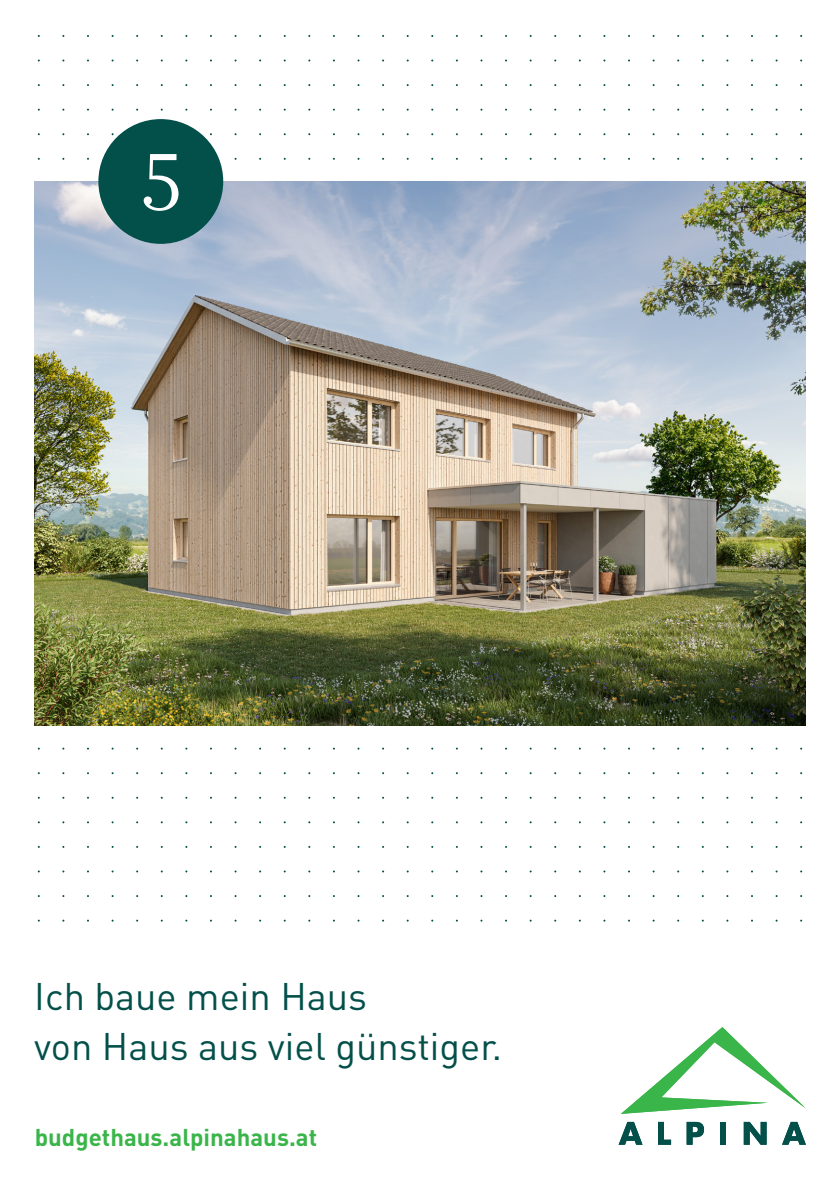
<style>
.page{position:relative;width:840px;height:1191px;background:#fff}
.page>*{position:absolute;margin:0;border:0;box-sizing:border-box;transform-origin:0 0}
.t1{font:80px "Glosa";color:#fff}
.t2{font:38px/50px "DIN Pro";color:#034f49}
.t3{font:700 24px "DIN Pro";color:#3ab54a}
</style>
<div class="page">
<img style="left:34px;top:181px;width:771px;height:545px">
<svg style="left:622px;top:1027px;width:183px;height:86px"></svg>
<svg style="left:619px;top:1121px;width:23px;height:23px"></svg>
<svg style="left:658px;top:1121px;width:12px;height:23px"></svg>
<svg style="left:686px;top:1121px;width:17px;height:23px"></svg>
<div style="left:720px;top:1121px;width:5px;height:23px;background:#034f49"></div>
<svg style="left:743px;top:1121px;width:23px;height:23px"></svg>
<svg style="left:782px;top:1121px;width:23px;height:23px"></svg>
<div style="left:98px;top:119px;width:125px;height:125px;background:#034f49;border-radius:50%"></div>
<h1 class="t1" style="left:140px;top:130px;width:44px">5</h1>
<p class="t2" style="left:34px;top:969px;width:469px">Ich baue mein Haus<br>von Haus aus viel günstiger.</p>
<p class="t3" style="left:35px;top:1120px;width:284px">budgethaus.alpinahaus.at</p>
</div>
